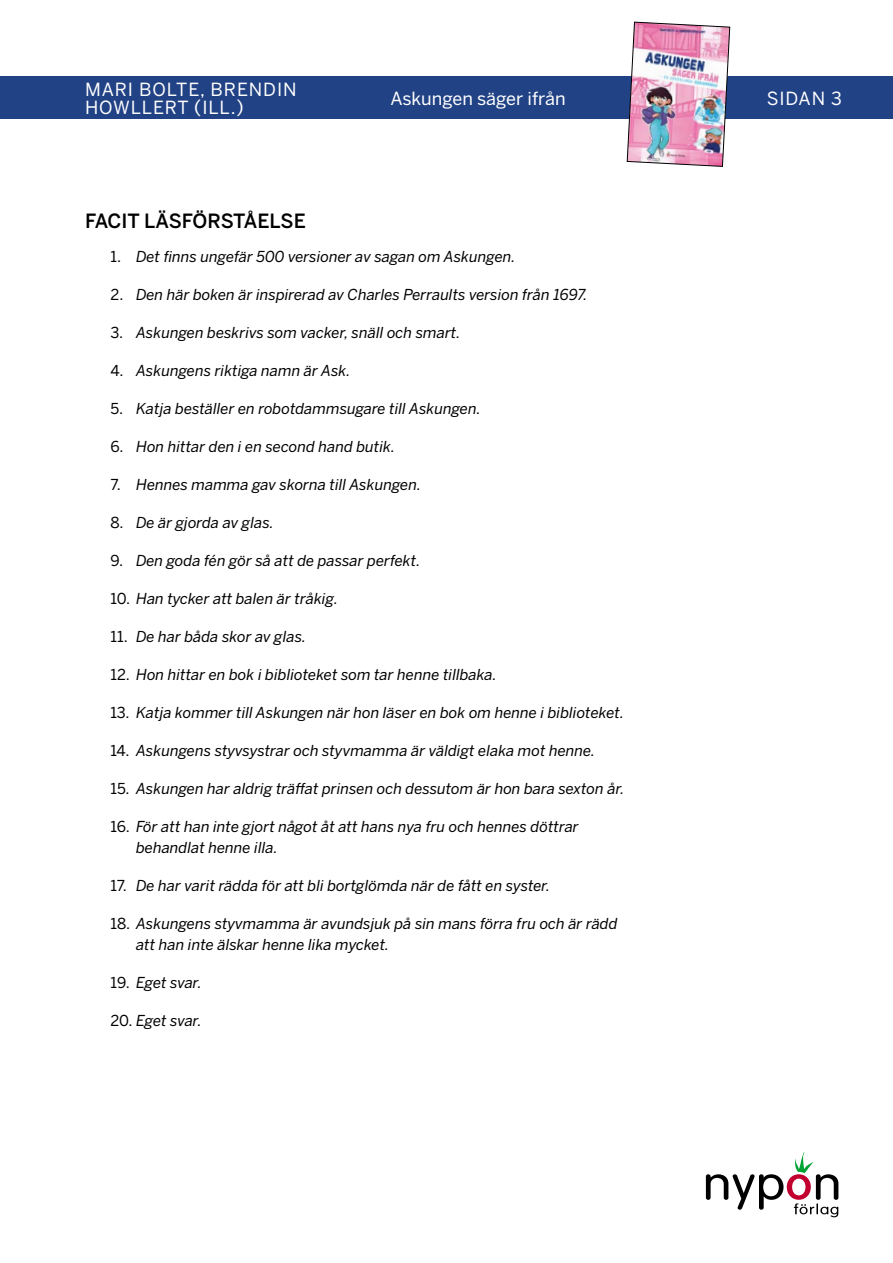
<style>
.page{position:relative;width:893px;height:1263px;background:#fff}
.page>*{position:absolute;margin:0;border:0;box-sizing:border-box;transform-origin:0 0}
.t1{font:500 19.5px "Benton Sans";letter-spacing:-.005em;color:#000}
.t2{font:18px/18px "Benton Sans";letter-spacing:.05em;color:#fff}
.t3{font:18px "Benton Sans";color:#fff}
.t4{font:italic 15px/21px "Benton Sans";color:#000}
.s1{font-style:normal}
</style>
<div class="page">
<svg style="left:706px;top:1152px;width:132px;height:65px"></svg>
<div style="left:0;top:77px;width:893px;height:42px;background:#214285"></div>
<img style="left:626px;top:21px;width:104px;height:146px">
<p class="t2" style="left:85px;top:80px;width:213px">MARI BOLTE, BRENDIN<br>HOWLLERT (ILL.)</p>
<p class="t3" style="left:390px;top:87px;width:177px">Askungen säger ifrån</p>
<p class="t2" style="left:767px;top:89px;width:77px">SIDAN 3</p>
<h1 class="t1" style="left:85px;top:209px;width:222px">FACIT LÄSFÖRSTÅELSE</h1>
<p class="t4" style="left:111px;top:246px;width:406px"><span class="s1">1.</span> Det finns ungefär 500 versioner av sagan om Askungen.</p>
<p class="t4" style="left:111px;top:284px;width:478px"><span class="s1">2.</span> Den här boken är inspirerad av Charles Perraults version från 1697.</p>
<p class="t4" style="left:111px;top:322px;width:352px"><span class="s1">3.</span> Askungen beskrivs som vacker, snäll och smart.</p>
<p class="t4" style="left:111px;top:360px;width:242px"><span class="s1">4.</span> Askungens riktiga namn är Ask.</p>
<p class="t4" style="left:111px;top:398px;width:372px"><span class="s1">5.</span> Katja beställer en robotdammsugare till Askungen.</p>
<p class="t4" style="left:111px;top:436px;width:286px"><span class="s1">6.</span> Hon hittar den i en second hand butik.</p>
<p class="t4" style="left:111px;top:474px;width:312px"><span class="s1">7.</span> Hennes mamma gav skorna till Askungen.</p>
<p class="t4" style="left:111px;top:512px;width:165px"><span class="s1">8.</span> De är gjorda av glas.</p>
<p class="t4" style="left:111px;top:550px;width:311px"><span class="s1">9.</span> Den goda fén gör så att de passar perfekt.</p>
<p class="t4" style="left:111px;top:588px;width:229px"><span class="s1">10.</span> Han tycker att balen är tråkig.</p>
<p class="t4" style="left:111px;top:626px;width:197px"><span class="s1">11.</span> De har båda skor av glas.</p>
<p class="t4" style="left:111px;top:664px;width:388px"><span class="s1">12.</span> Hon hittar en bok i biblioteket som tar henne tillbaka.</p>
<p class="t4" style="left:111px;top:702px;width:515px"><span class="s1">13.</span> Katja kommer till Askungen när hon läser en bok om henne i biblioteket.</p>
<p class="t4" style="left:111px;top:740px;width:486px"><span class="s1">14.</span> Askungens styvsystrar och styvmamma är väldigt elaka mot henne.</p>
<p class="t4" style="left:111px;top:778px;width:515px"><span class="s1">15.</span> Askungen har aldrig träffat prinsen och dessutom är hon bara sexton år.</p>
<p class="t4" style="left:136px;top:816px;width:444px;text-indent:-26px"><span class="s1">16.</span> För att han inte gjort något åt att hans nya fru och hennes döttrar behandlat henne illa.</p>
<p class="t4" style="left:111px;top:875px;width:441px"><span class="s1">17.</span> De har varit rädda för att bli bortglömda när de fått en syster.</p>
<p class="t4" style="left:136px;top:913px;width:483px;text-indent:-26px"><span class="s1">18.</span> Askungens styvmamma är avundsjuk på sin mans förra fru och är rädd att han inte älskar henne lika mycket.</p>
<p class="t4" style="left:111px;top:972px;width:93px"><span class="s1">19.</span> Eget svar.</p>
<p class="t4" style="left:111px;top:1010px;width:93px"><span class="s1">20.</span> Eget svar.</p>
</div>
